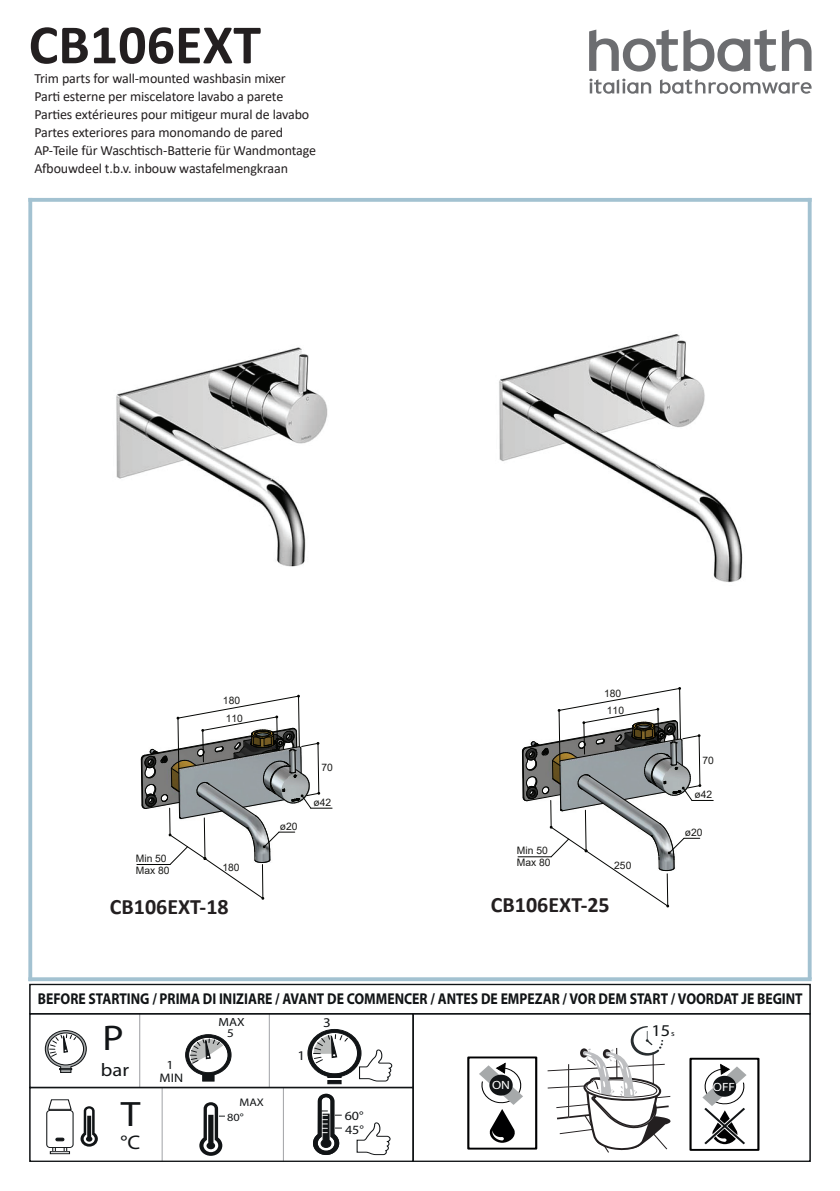
<style>
.page{position:relative;width:840px;height:1191px;background:#fff}
.page>*{position:absolute;margin:0;border:0;box-sizing:border-box;transform-origin:0 0}
.t1{font:700 56px "Calibri";color:#231f20}
.t2{font:35.8px "Myriad Pro";color:#111416;scale:1.11 1}
.t3{font:35.4px "Myriad Pro";color:#111416;scale:1.11 1}
.t4{font:700 22px "Calibri";color:#231f20}
.t5{font:19.8px "Myriad Pro";color:#111416;scale:1.11 1}
.t6{font:18.4px "Myriad Pro";color:#111416;scale:1.11 1}
.t7{font:16.4px "Myriad Pro";color:#111416;scale:1.11 1}
.t8{font:700 15.8px "Myriad Pro";color:#111416;scale:.87 1}
.t9{font:14px/18px "Calibri";letter-spacing:-.01em;color:#231f20}
.t10{font:13.4px "Myriad Pro";color:#111416;scale:1.11 1}
.t11{font:12.6px/13.4px "Myriad Pro";color:#111416;scale:1.11 1}
.t12{font:12.4px "Myriad Pro";color:#111416;scale:1.11 1}
.t13{font:12px "Myriad Pro";color:#fff;scale:1.11 1}
.t14{font:11.8px/11px "Myriad Pro";color:#111416;text-align:center;scale:1.11 1}
.t15{font:11px/14.6px "Myriad Pro";color:#111416;scale:1.11 1}
.t16{font:10.2px/17.4px "Arial";color:#1a1a18}
.s1{font-size:8.2px}
</style>
<div class="page">
<img style="left:116px;top:347px;width:212px;height:220px">
<img style="left:499px;top:334px;width:244px;height:249px">
<div style="left:467px;top:1056px;width:70px;height:93px;border:2px solid #000001"></div>
<svg style="left:547px;top:1026px;width:124px;height:127px"></svg>
<div style="left:689px;top:1057px;width:70px;height:93px;border:2px solid #000001"></div>
<svg style="left:479px;top:1062px;width:44px;height:80px"></svg>
<hr style="left:283px;top:1087px;width:1px;height:74px;background:#a8a9ad">
<hr style="left:161px;top:1087px;width:1px;height:74px;background:#a8a9ad">
<svg style="left:199px;top:1102px;width:26px;height:53px"></svg>
<svg style="left:80px;top:1106px;width:18px;height:40px"></svg>
<div style="left:46px;top:1110px;width:27px;height:37px;border:1px solid #111416;border-radius:3px"></div>
<svg style="left:48px;top:1099px;width:24px;height:10px"></svg>
<svg style="left:50px;top:1137px;width:19px;height:14px"></svg>
<div style="left:50px;top:1151px;width:20px;height:3px;border:1px solid #111416"></div>
<hr style="left:269px;top:1013px;width:1px;height:74px;background:#a8a9ad">
<svg style="left:45px;top:1030px;width:42px;height:43px"></svg>
<svg style="left:185px;top:1034px;width:46px;height:47px"></svg>
<hr style="left:139px;top:1013px;width:1px;height:74px;background:#a8a9ad">
<svg style="left:307px;top:1029px;width:85px;height:55px"></svg>
<svg style="left:313px;top:1093px;width:29px;height:62px"></svg>
<svg style="left:356px;top:1122px;width:35px;height:33px"></svg>
<div style="left:29px;top:1086px;width:384px;height:76px;border:1px solid #111416"></div>
<div style="left:29px;top:983px;width:781px;height:31px;border:1px solid #111416"></div>
<div style="left:412px;top:1013px;width:398px;height:149px;border:1px solid #111416"></div>
<svg style="left:702px;top:1063px;width:45px;height:82px"></svg>
<svg style="left:28px;top:202px;width:4px;height:775px;background:#abc7d5"></svg>
<svg style="left:28px;top:977px;width:783px;height:4px;background:#a9c6d4"></svg>
<svg style="left:28px;top:198px;width:779px;height:4px;background:#a7c5d3"></svg>
<svg style="left:807px;top:198px;width:4px;height:781px;background:#b4cdd9"></svg>
<svg style="left:589px;top:30px;width:88px;height:42px"></svg>
<svg style="left:781px;top:30px;width:30px;height:41px"></svg>
<svg style="left:683px;top:30px;width:92px;height:42px"></svg>
<svg style="left:589px;top:79px;width:61px;height:15px"></svg>
<svg style="left:660px;top:79px;width:151px;height:15px"></svg>
<hr style="left:137px;top:864px;width:33px;height:1px;background:#040503">
<svg style="left:141px;top:694px;width:191px;height:206px"></svg>
<hr style="left:517px;top:856px;width:34px;height:1px;background:#040503">
<svg style="left:521px;top:687px;width:191px;height:220px"></svg>
<hr style="left:666px;top:873px;width:1px;height:33px;background:#040503">
<h1 class="t1" style="left:29px;top:5px;width:234px">CB106EXT</h1>
<p class="t9" style="left:34px;top:69px;width:283px">Trim parts for wall-mounted washbasin mixer<br>Parti esterne per miscelatore lavabo a parete Parties extérieures pour mitigeur mural de lavabo Partes exteriores para monomando de pared AP-Teile für Waschtisch-Batterie für Wandmontage Afbouwdeel t.b.v. inbouw wastafelmengkraan</p>
<p class="t16" style="left:136px;top:851px;width:35px;line-height:12.4px">Min 50<br>Max 80</p>
<p class="t16" style="left:223px;top:692px;width:21px">180<br>110</p>
<p class="t16" style="left:222px;top:858px;width:19px">180</p>
<p class="t16" style="left:279px;top:817px;width:19px">ø20</p>
<p class="t16" style="left:321px;top:759px;width:13px">70</p>
<p class="t16" style="left:313px;top:793px;width:19px">ø42</p>
<p class="t16" style="left:516px;top:844px;width:35px;line-height:12.4px">Min 50<br>Max 80</p>
<p class="t16" style="left:603px;top:684px;width:21px">180<br>110</p>
<p class="t16" style="left:614px;top:856px;width:19px">250</p>
<h3 class="t4" style="left:110px;top:891px;width:120px">CB106EXT-18</h3>
<h3 class="t4" style="left:490px;top:888px;width:120px">CB106EXT-25</h3>
<p class="t16" style="left:702px;top:751px;width:13px">70</p>
<p class="t16" style="left:694px;top:785px;width:19px">ø42</p>
<p class="t16" style="left:684px;top:824px;width:19px">ø20</p>
<p class="t8" style="left:38px;top:988px;width:880px">BEFORE STARTING / PRIMA DI INIZIARE / AVANT DE COMMENCER / ANTES DE EMPEZAR / VOR DEM START / VOORDAT JE BEGINT</p>
<h2 class="t2" style="left:102px;top:1015px;width:21px">P</h2>
<p class="t14" style="left:218px;top:1015px;width:25px">MAX<br>5</p>
<p class="t10" style="left:323px;top:1013px;width:8px">3</p>
<p class="t7" style="left:651px;top:1020px;width:22px">15<span class="s1">s</span></p>
<h3 class="t6" style="left:101px;top:1058px;width:27px">bar</h3>
<p class="t12" style="left:166px;top:1057px;width:8px">1</p>
<p class="t12" style="left:159px;top:1070px;width:23px">MIN</p>
<p class="t10" style="left:297px;top:1047px;width:8px">1</p>
<p class="t13" style="left:492px;top:1078px;width:18px">ON</p>
<p class="t13" style="left:712px;top:1079px;width:21px">OFF</p>
<h3 class="t3" style="left:121px;top:1092px;width:19px">T</h3>
<h3 class="t5" style="left:120px;top:1130px;width:19px">°C</h3>
<p class="t15" style="left:227px;top:1095px;width:34px;text-indent:12px">MAX<br>80°</p>
<p class="t11" style="left:344px;top:1109px;width:19px">60°<br>45°</p>
</div>
